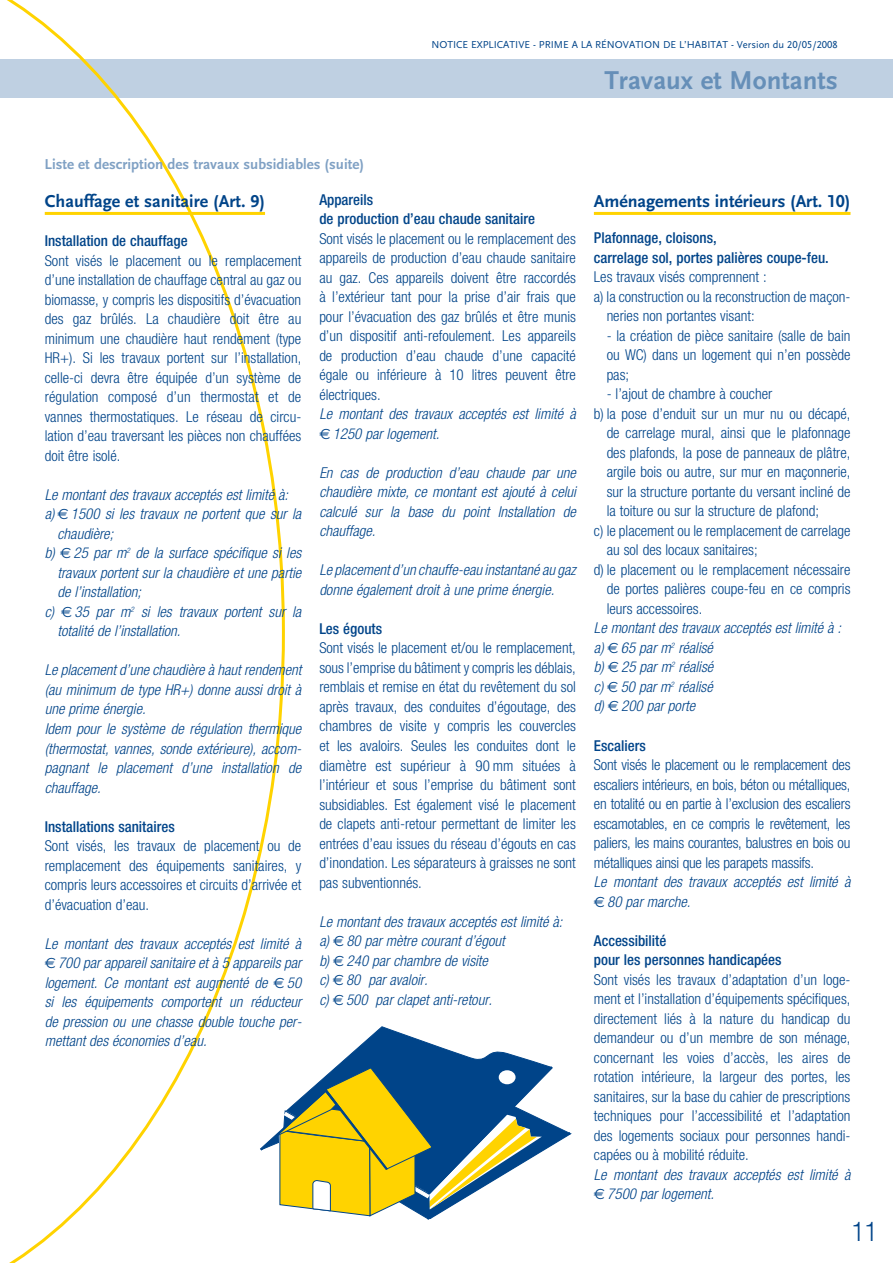
<style>
.page{position:relative;width:893px;height:1263px;background:#fff}
.page>*{position:absolute;margin:0;border:0;box-sizing:border-box;transform-origin:0 0}
.t1{font:700 27px "Scala Sans LF";color:#668fb8}
.t2{font:300 condensed 27px "Helvetica Neue LT Std";color:#004489}
.t3{font:700 18px "Scala Sans LF";color:#004489}
.t4{font:300 condensed 15px/19.5px "Helvetica Neue LT Std";color:#004489;text-align:justify}
.t5{font:italic 300 condensed 15px/19.5px "Helvetica Neue LT Std";color:#004489}
.t6{font:500 condensed 15px/19.5px "Helvetica Neue LT Std";color:#004489}
.t7{font:700 15px "Scala Sans LF";color:#80a1c4}
.t8{font:10.5px "Scala Sans LF";color:#004489}
.s1{font-family:"Euro Sans";font-weight:400;font-style:normal;font-stretch:normal;font-size:14.85px}
</style>
<div class="page">
<div style="left:0;top:60px;width:893px;height:38px;background:#bfd0e2"></div>
<svg style="left:0;top:0;width:285px;height:1263px"></svg>
<hr style="left:45px;top:212px;width:220px;height:3px;background:#ffd300">
<hr style="left:594px;top:212px;width:256px;height:3px;background:#ffd300">
<svg style="left:260px;top:1027px;width:310px;height:192px"></svg>
<p class="t8" style="left:431px;top:39px;width:183px">NOTICE EXPLICATIVE - PRI ME A LA RÉNOVATION</p>
<p class="t8" style="left:663px;top:39px;width:51px">DE L’HABITAT</p>
<p class="t8" style="left:731px;top:39px;width:108px">- VERSION DU 20/05/2008</p>
<h1 class="t1" style="left:604px;top:66px;width:235px">Travaux et Montants</h1>
<p class="t7" style="left:45px;top:156px;width:321px">Liste et description des travaux subsidiables (suite)</p>
<p class="t3" style="left:45px;top:192px;width:222px">Chauffage et sanitaire (Art. 9)</p>
<p class="t6" style="left:45px;top:231px;width:144px">Installation de chauffage</p>
<p class="t4" style="left:45px;top:251px;width:258px;text-align:left">Sont visés le placement ou le remplacement d’une installation de chauffage central au gaz ou biomasse, y compris les dispositifs d’évacuation des gaz brûlés. La chaudière doit être au minimum une chaudière haut rendement (type HR+). Si les travaux portent sur l’installation, celle-ci devra être équipée d’un système de régulation composé d’un thermostat et de vannes thermostatiques. Le réseau de circu&shy;lation d’eau traversant les pièces non chauffées doit être isolé.</p>
<p class="t5" style="left:45px;top:485px;width:245px">Le montant des travaux acceptés est limité à:</p>
<p class="t5" style="left:45px;top:505px;width:258px">a) <span class="s1">?</span> 1500 si les travaux ne portent que sur la</p>
<p class="t5" style="left:58px;top:524px;width:57px">chaudière;</p>
<p class="t5" style="left:45px;top:544px;width:258px">b) <span class="s1">?</span> 25 par m<sup>2</sup> de la surface spécifique si les</p>
<p class="t5" style="left:58px;top:563px;width:245px">travaux portent sur la chaudière et une partie</p>
<p class="t5" style="left:58px;top:583px;width:85px">de l’installation;</p>
<p class="t5" style="left:45px;top:602px;width:258px">c) <span class="s1">?</span>35 par m<sup>2</sup> si les travaux portent sur la</p>
<p class="t5" style="left:58px;top:622px;width:125px">totalité de l’installation.</p>
<p class="t5" style="left:45px;top:661px;width:258px">Le placement d’une chaudière à haut rendement (au minimum de type HR+) donne aussi droit à une prime énergie.<br>Idem pour le système de régulation thermique (thermostat, vannes, sonde extérieure), accom&shy;pagnant le placement d’une installation de chauffage.</p>
<p class="t6" style="left:45px;top:816px;width:132px">Installations sanitaires</p>
<p class="t4" style="left:45px;top:836px;width:258px">Sont visés, les travaux de placement ou de remplacement des équipements sanitaires, y compris leurs accessoires et circuits d’arrivée et d’évacuation d’eau.</p>
<p class="t5" style="left:45px;top:934px;width:258px;text-align:justify">Le montant des travaux acceptés est limité à <span class="s1">?</span> 700 par appareil sanitaire et à 5 appareils par logement. Ce montant est augmenté de <span class="s1">?</span> 50 si les équipements comportent un réducteur de pression ou une chasse double touche per&shy;mettant des économies d’eau.</p>
<p class="t6" style="left:319px;top:190px;width:217px">Appareils<br>de production d’eau chaude sanitaire</p>
<p class="t4" style="left:319px;top:229px;width:258px">Sont visés le placement ou le remplacement des appareils de production d’eau chaude sanitaire au gaz. Ces appareils doivent être raccordés à l’extérieur tant pour la prise d’air frais que pour l’évacuation des gaz brûlés et être munis d’un dispositif anti-refoulement. Les appareils de production d’eau chaude d’une capacité égale ou inférieure à 10 litres peuvent être électriques.</p>
<p class="t5" style="left:319px;top:405px;width:258px">Le montant des travaux acceptés est limité à <span class="s1">?</span>1250 par logement.</p>
<p class="t5" style="left:319px;top:463px;width:258px;text-align:justify">En cas de production d’eau chaude par une chaudière mixte, ce montant est ajouté à celui calculé sur la base du point Installation de chauffage.</p>
<p class="t5" style="left:319px;top:561px;width:258px">Le placement d’un chauffe-eau instantané au gaz donne également droit à une prime énergie.</p>
<p class="t6" style="left:319px;top:619px;width:64px">Les égouts</p>
<p class="t4" style="left:319px;top:638px;width:258px">Sont visés le placement et/ou le remplacement, sous l’emprise du bâtiment y compris les déblais, remblais et remise en état du revêtement du sol après travaux, des conduites d’égoutage, des chambres de visite y compris les couvercles et les avaloirs. Seules les conduites dont le diamètre est supérieur à 90 mm situées à l’intérieur et sous l’emprise du bâtiment sont subsidiables. Est également visé le placement de clapets anti-retour permettant de limiter les entrées d’eau issues du réseau d’égouts en cas d’inondation. Les séparateurs à graisses ne sont pas subventionnés.</p>
<p class="t5" style="left:319px;top:912px;width:245px">Le montant des travaux acceptés est limité à: a) <span class="s1">?</span>80 par mètre courant d’égout<br>b) <span class="s1">?</span> 240 par chambre de visite<br>c) <span class="s1">?</span>80 par avaloir.<br>c) <span class="s1">?</span>500 par clapet anti-retour.</p>
<p class="t3" style="left:594px;top:192px;width:258px">Aménagements intérieurs (Art. 10)</p>
<p class="t6" style="left:594px;top:228px;width:236px">Plafonnage, cloisons,<br>carrelage sol, portes palières coupe-feu.</p>
<p class="t4" style="left:594px;top:267px;width:174px">Les travaux visés comprennent :</p>
<p class="t4" style="left:594px;top:287px;width:256px">a) la construction ou la reconstruction de maçon-</p>
<p class="t4" style="left:607px;top:306px;width:149px">neries non portantes visant:</p>
<p class="t4" style="left:607px;top:326px;width:245px">- la création de pièce sanitaire (salle de bain ou WC) dans un logement qui n’en possède pas;</p>
<p class="t4" style="left:607px;top:384px;width:167px">- l’ajout de chambre à coucher</p>
<p class="t4" style="left:594px;top:404px;width:258px">b) la pose d’enduit sur un mur nu ou décapé,</p>
<p class="t4" style="left:607px;top:423px;width:245px">de carrelage mural, ainsi que le plafonnage</p>
<p class="t4" style="left:607px;top:443px;width:245px">des plafonds, la pose de panneaux de plâtre,</p>
<p class="t4" style="left:607px;top:462px;width:245px">argile bois ou autre, sur mur en maçonnerie,</p>
<p class="t4" style="left:607px;top:482px;width:245px">sur la structure portante du versant incliné de</p>
<p class="t4" style="left:607px;top:501px;width:214px">la toiture ou sur la structure de plafond;</p>
<p class="t4" style="left:594px;top:521px;width:258px">c) le placement ou le remplacement de carrelage</p>
<p class="t4" style="left:607px;top:540px;width:153px">au sol des locaux sanitaires;</p>
<p class="t4" style="left:594px;top:560px;width:258px">d) le placement ou le remplacement nécessaire</p>
<p class="t4" style="left:607px;top:579px;width:245px">de portes palières coupe-feu en ce compris</p>
<p class="t4" style="left:607px;top:599px;width:97px">leurs accessoires.</p>
<p class="t5" style="left:594px;top:619px;width:249px">Le montant des travaux acceptés est limité à : a) <span class="s1">?</span> 65 par m<sup>2</sup> réalisé<br>b) <span class="s1">?</span> 25 par m<sup>2</sup> réalisé<br>c) <span class="s1">?</span> 50 par m<sup>2</sup> réalisé<br>d) <span class="s1">?</span> 200 par porte</p>
<p class="t6" style="left:594px;top:735px;width:53px">Escaliers</p>
<p class="t4" style="left:594px;top:755px;width:258px">Sont visés le placement ou le remplacement des escaliers intérieurs, en bois, béton ou métalliques, en totalité ou en partie à l’exclusion des escaliers escamotables, en ce compris le revêtement, les paliers, les mains courantes, balustres en bois ou métalliques ainsi que les parapets massifs.</p>
<p class="t5" style="left:594px;top:872px;width:258px">Le montant des travaux acceptés est limité à <span class="s1">?</span> 80 par marche.</p>
<p class="t6" style="left:594px;top:930px;width:189px">Accessibilité<br>pour les personnes handicapées</p>
<p class="t4" style="left:594px;top:969px;width:258px">Sont visés les travaux d’adaptation d’un loge&shy;ment et l’installation d’équipements spécifiques, directement liés à la nature du handicap du demandeur ou d’un membre de son ménage, concernant les voies d’accès, les aires de rotation intérieure, la largeur des portes, les sanitaires, sur la base du cahier de prescriptions techniques pour l’accessibilité et l’adaptation des logements sociaux pour personnes handi&shy;capées ou à mobilité réduite.</p>
<p class="t5" style="left:594px;top:1165px;width:258px">Le montant des travaux acceptés est limité à <span class="s1">?</span> 7500 par logement.</p>
<h1 class="t2" style="left:852px;top:1215px;width:27px">11</h1>
</div>
